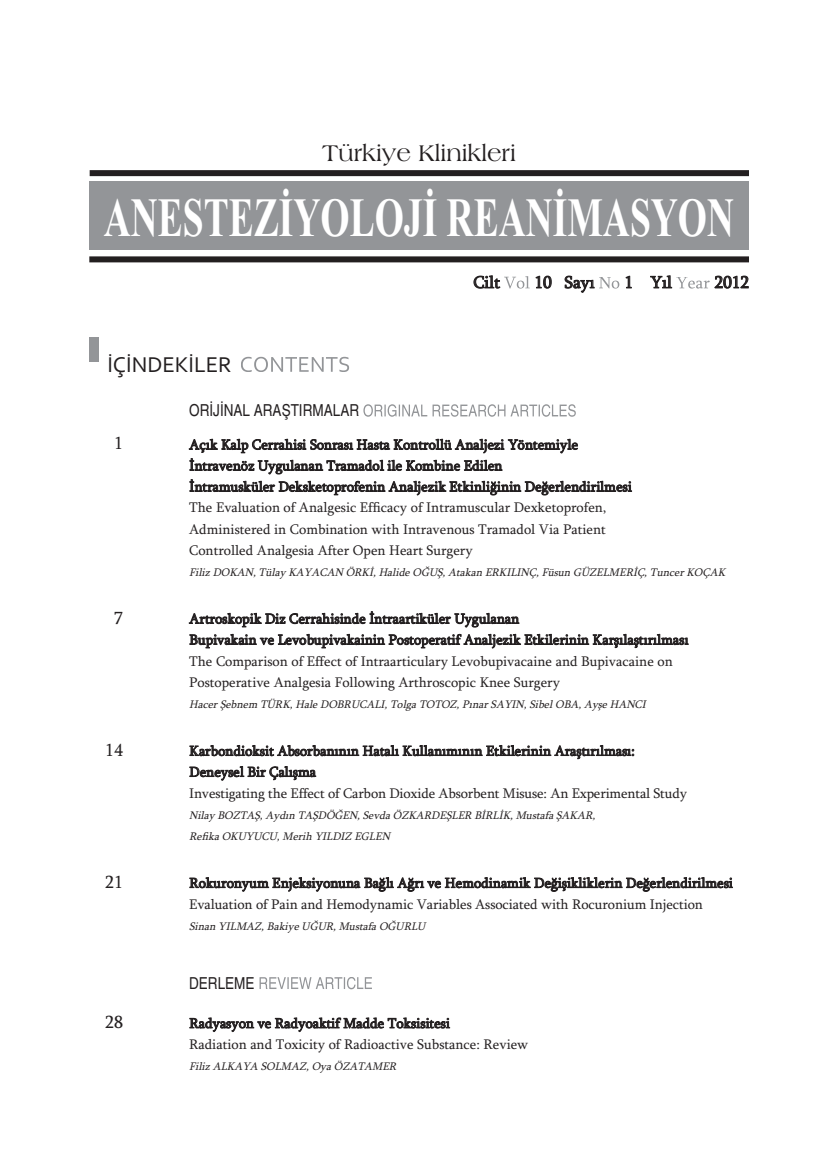
<style>
.page{position:relative;width:838px;height:1170px;background:#fff}
.page>*{position:absolute;margin:0;border:0;box-sizing:border-box;transform-origin:0 0}
.t1{font:700 55.35px "Times New Roman";color:#fff;scale:.68 1}
.t2{font:24px "Americana BT Roman";color:#231f20}
.t3{font:22.5px "Corbel";color:#231f20}
.t4{font:18px "Sylfaen";color:#231f20}
.t5{font:17.25px "Sylfaen";color:#231f20}
.t6{font:condensed 16.5px "Helvetica";color:#231f20}
.t7{font:14.25px/21px "Sylfaen";color:#231f20}
.t8{font:italic 11.25px/21px "Sylfaen";color:#231f20}
</style>
<div class="page">
<svg style="left:363px;top:404px;width:156px;height:12px"></svg>
<svg style="left:259px;top:977px;width:113px;height:12px"></svg>
<svg style="left:241px;top:357px;width:108px;height:15px"></svg>
<div style="left:89px;top:337px;width:10px;height:25px;background:#939598"></div>
<div style="left:89px;top:182px;width:659px;height:68px;background:#939598"></div>
<div style="left:90px;top:170px;width:659px;height:6px;background:#231f20"></div>
<div style="left:89px;top:256px;width:660px;height:6px;background:#231f20"></div>
<svg style="left:504px;top:276px;width:26px;height:12px"></svg>
<svg style="left:599px;top:277px;width:20px;height:11px"></svg>
<svg style="left:676px;top:277px;width:34px;height:11px"></svg>
<h2 class="t2" style="left:322px;top:138px;width:195px">Türkiye Klinikleri</h2>
<h1 class="t1" style="left:104px;top:184px;width:928px">ANESTEZİYOLOJİ REANİMASYON</h1>
<p class="t5" style="left:473px;top:272px;width:28px">Cilt</p>
<p class="t5" style="left:534px;top:272px;width:62px">10 Sayı</p>
<p class="t5" style="left:624px;top:272px;width:49px">1 Yıl</p>
<p class="t5" style="left:714px;top:272px;width:36px">2012</p>
<h3 class="t3" style="left:107px;top:351px;width:126px">İÇİNDEKİLER</h3>
<p class="t6" style="left:189px;top:401px;width:171px">ORİJİNAL ARAŞTIRMALAR</p>
<p class="t4" style="left:114px;top:432px;width:10px">1</p>
<p class="t7" style="left:189px;top:434px;width:444px">Açık Kalp Cerrahisi Sonrası Hasta Kontrollü Analjezi Yöntemiyle İntravenöz Uygulanan Tramadol ile Kombine Edilen<br>İntramusküler Deksketoprofenin Analjezik Etkinliğinin Değerlendirilmesi The Evaluation of Analgesic Efficacy of Intramuscular Dexketoprofen, Administered in Combination with Intravenous Tramadol Via Patient Controlled Analgesia After Open Heart Surgery</p>
<p class="t8" style="left:189px;top:561px;width:540px">Filiz DOKAN, Tülay KAYACAN ÖRKİ, Halide OĞUŞ, Atakan ERKILINÇ, Füsun GÜZELMERİÇ, Tuncer KOÇAK</p>
<p class="t4" style="left:114px;top:606px;width:10px">7</p>
<p class="t7" style="left:189px;top:608px;width:501px">Artroskopik Diz Cerrahisinde İntraartiküler Uygulanan<br>Bupivakain ve Levobupivakainin Postoperatif Analjezik Etkilerinin Karşılaştırılması The Comparison of Effect of Intraarticulary Levobupivacaine and Bupivacaine on Postoperative Analgesia Following Arthroscopic Knee Surgery</p>
<p class="t8" style="left:189px;top:693px;width:461px">Hacer Şebnem TÜRK, Hale DOBRUCALI, Tolga TOTOZ, Pınar SAYIN, Sibel OBA, Ayşe HANCI</p>
<p class="t4" style="left:105px;top:738px;width:19px">14</p>
<p class="t7" style="left:189px;top:740px;width:499px">Karbondioksit Absorbanının Hatalı Kullanımının Etkilerinin Araştırılması:<br>Deneysel Bir Çalışma<br>Investigating the Effect of Carbon Dioxide Absorbent Misuse: An Experimental Study</p>
<p class="t8" style="left:189px;top:804px;width:411px">Nilay BOZTAŞ, Aydın TAŞDÖĞEN, Sevda ÖZKARDEŞLER BİRLİK, Mustafa ŞAKAR,<br>Refika OKUYUCU, Merih YILDIZ EGLEN</p>
<p class="t4" style="left:105px;top:870px;width:19px">21</p>
<p class="t7" style="left:189px;top:872px;width:545px">Rokuronyum Enjeksiyonuna Bağlı Ağrı ve Hemodinamik Değişikliklerin Değerlendirilmesi<br>Evaluation of Pain and Hemodynamic Variables Associated with Rocuronium Injection</p>
<p class="t8" style="left:189px;top:915px;width:241px">Sinan YILMAZ, Bakiye UĞUR, Mustafa OĞURLU</p>
<p class="t6" style="left:189px;top:973px;width:67px">DERLEME</p>
<p class="t4" style="left:105px;top:1011px;width:19px">28</p>
<p class="t7" style="left:189px;top:1012px;width:340px">Radyasyon ve Radyoaktif Madde Toksisitesi<br>Radiation and Toxicity of Radioactive Substance: Review</p>
<p class="t8" style="left:189px;top:1055px;width:212px">Filiz ALKAYA SOLMAZ, Oya ÖZATAMER</p>
</div>
